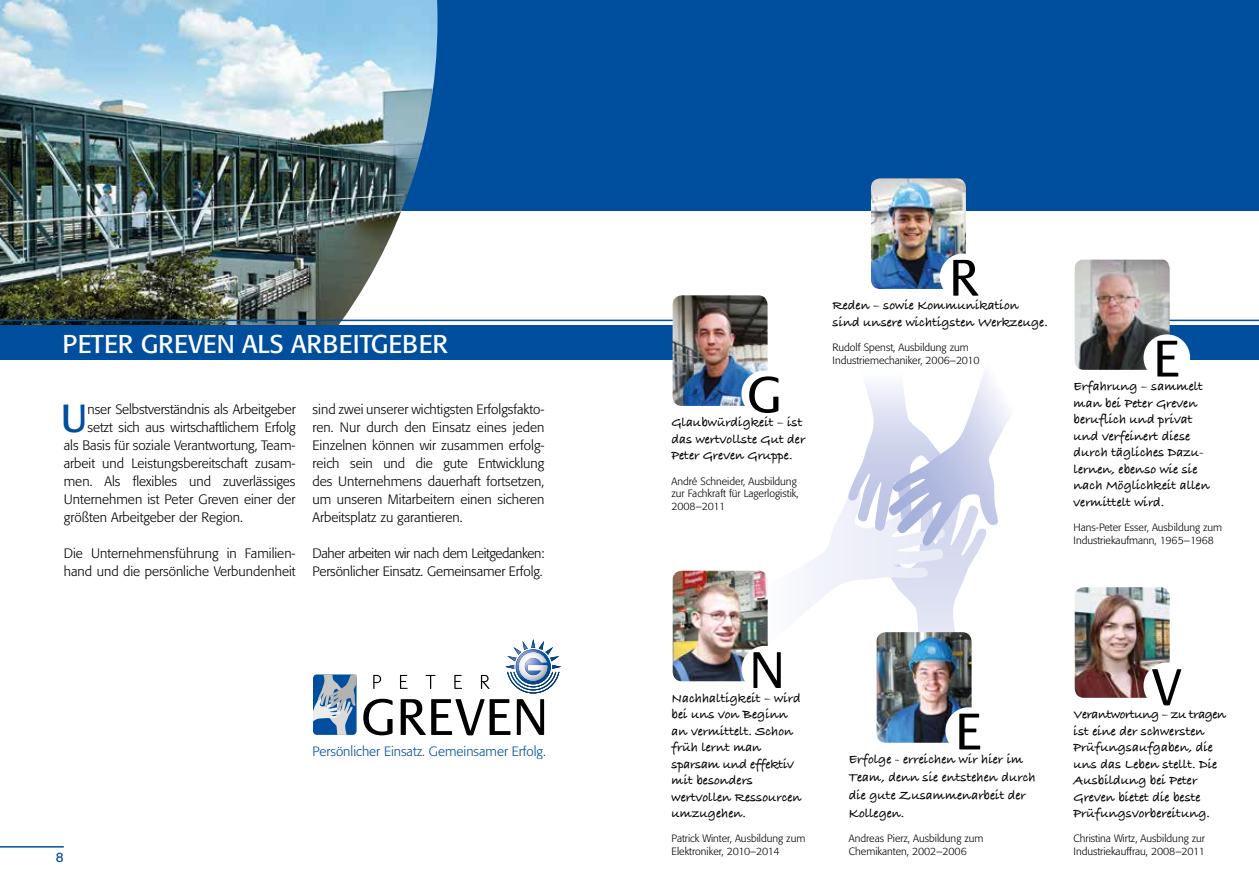
<style>
.page{position:relative;width:1259px;height:893px;background:#fff}
.page>*{position:absolute;margin:0;border:0;box-sizing:border-box;transform-origin:0 0}
.t1{font:38.7px "Formata";color:#004f9f}
.t2{font:25.5px "Formata";color:#fff}
.t3{font:700 13.5px/16.5px "Bradley Hand ITCTT";color:#000}
.t4{font:300 13.5px/18px "Formata";color:#000}
.t5{font:13.5px "Formata";color:#004f9f}
.t6{font:300 13.35px "Formata";color:#004f9f}
.t7{font:300 10.5px/12.6px "Formata";color:#000}
</style>
<div class="page">
<div style="left:0;top:0;width:1259px;height:210px;background:#004f9f"></div>
<img style="left:0;top:0;width:437px;height:326px">
<hr style="left:0;top:320px;width:720px;height:1px;background:#004f9f">
<div style="left:0;top:326px;width:691px;height:34px;background:#004f9f"></div>
<hr style="left:0;top:846px;width:64px;height:2px;background:#004f9f">
<svg style="left:363px;top:699px;width:181px;height:36px"></svg>
<svg style="left:373px;top:675px;width:116px;height:14px"></svg>
<svg style="left:505px;top:639px;width:56px;height:54px"></svg>
<svg style="left:313px;top:674px;width:43px;height:61px;background:#7194b8"></svg>
<hr style="left:1103px;top:320px;width:156px;height:1px;background:#004f9f">
<div style="left:1137px;top:326px;width:122px;height:34px;background:#004f9f"></div>
<img style="left:672px;top:295px;width:95px;height:111px">
<img style="left:1074px;top:587px;width:95px;height:111px">
<img style="left:1074px;top:260px;width:95px;height:110px">
<img style="left:672px;top:571px;width:59px;height:110px">
<img style="left:871px;top:178px;width:95px;height:111px">
<div style="left:1143px;top:662px;width:47px;height:47px;background:#fff;border-radius:50%"></div>
<div style="left:1143px;top:334px;width:47px;height:47px;background:#fff;border-radius:50%"></div>
<div style="left:939px;top:253px;width:47px;height:47px;background:#fff;border-radius:50%"></div>
<svg style="left:1148px;top:669px;width:34px;height:36px"></svg>
<svg style="left:1157px;top:340px;width:22px;height:37px"></svg>
<svg style="left:731px;top:310px;width:279px;height:440px"></svg>
<svg style="left:947px;top:259px;width:32px;height:37px"></svg>
<h2 class="t2" style="left:63px;top:329px;width:387px">PETER GREVEN ALS ARBEITGEBER</h2>
<h1 class="t1" style="left:61px;top:395px;width:28px">U</h1>
<p class="t4" style="left:88px;top:400px;width:209px">nser Selbstverständnis als Arbeitgeber</p>
<p class="t4" style="left:88px;top:418px;width:209px">setzt sich aus wirtschaftlichem Erfolg</p>
<p class="t4" style="left:64px;top:436px;width:233px">als Basis für soziale Verantwortung, Team-</p>
<p class="t4" style="left:64px;top:454px;width:233px">arbeit und Leistungsbereitschaft zusam-</p>
<p class="t4" style="left:64px;top:472px;width:233px">men. Als flexibles und zuverlässiges</p>
<p class="t4" style="left:64px;top:490px;width:233px">Unternehmen ist Peter Greven einer der</p>
<p class="t4" style="left:64px;top:508px;width:181px">größten Arbeitgeber der Region.</p>
<p class="t4" style="left:64px;top:544px;width:233px">Die Unternehmensführung in Familien&shy;hand und die persönliche Verbundenheit</p>
<p class="t4" style="left:313px;top:400px;width:233px;text-align:justify">sind zwei unserer wichtigsten Erfolgsfakto&shy;ren. Nur durch den Einsatz eines jeden Einzelnen können wir zusammen erfolg&shy;reich sein und die gute Entwicklung des Unternehmens dauerhaft fortsetzen, um unseren Mitarbeitern einen sicheren Arbeitsplatz zu garantieren.</p>
<p class="t4" style="left:313px;top:544px;width:233px">Daher arbeiten wir nach dem Leitgedanken:<br>Persönlicher Einsatz. Gemeinsamer Erfolg.</p>
<p class="t5" style="left:56px;top:849px;width:9px">8</p>
<p class="t6" style="left:313px;top:744px;width:235px">Persönlicher Einsatz. Gemeinsamer Erfolg.</p>
<p class="t3" style="left:671px;top:414px;width:135px">Glaubwürdigkeit – ist das wertvollste Gut der<br>Peter Greven Gruppe.</p>
<p class="t7" style="left:671px;top:475px;width:129px">André Schneider, Ausbildung zur Fachkraft für Lagerlogistik,<br>2008–2011</p>
<p class="t3" style="left:832px;top:297px;width:217px">Reden – sowie Kommunikation sind unsere wichtigsten Werkzeuge.</p>
<p class="t7" style="left:832px;top:341px;width:148px">Rudolf Spenst, Ausbildung zum<br>Industriemechaniker, 2006–2010</p>
<p class="t3" style="left:1073px;top:378px;width:138px">Erfahrung – sammelt man bei Peter Greven beruflich und privat und verfeinert diese durch tägliches Dazu&shy;lernen, ebenso wie sie nach Möglichkeit allen vermittelt wird.</p>
<p class="t7" style="left:1073px;top:521px;width:150px">Hans-Peter Esser, Ausbildung zum<br>Industriekaufmann, 1965–1968</p>
<p class="t3" style="left:671px;top:689px;width:132px">Nachhaltigkeit – wird bei uns von Beginn an vermittelt. Schon früh lernt man sparsam und effektiv mit besonders wertvollen Ressourcen umzugehen.</p>
<p class="t7" style="left:671px;top:832px;width:135px">Patrick Winter, Ausbildung zum<br>Elektroniker, 2010–2014</p>
<p class="t3" style="left:849px;top:750px;width:188px;line-height:18px">Erfolge - erreichen wir hier im<br>Team, denn sie entstehen durch die gute Zusammenarbeit der<br>Kollegen.</p>
<p class="t7" style="left:849px;top:832px;width:136px">Andreas Pierz, Ausbildung zum<br>Chemikanten, 2002–2006</p>
<p class="t3" style="left:1073px;top:706px;width:154px">Verantwortung – zu tragen ist eine der schwersten<br>Prüfungsaufgaben, die uns das Leben stellt. Die<br>Ausbildung bei Peter<br>Greven bietet die beste<br>Prüfungsvorbereitung.</p>
<p class="t7" style="left:1073px;top:833px;width:133px">Christina Wirtz, Ausbildung zur<br>Industriekauffrau, 2008–2011</p>
</div>
